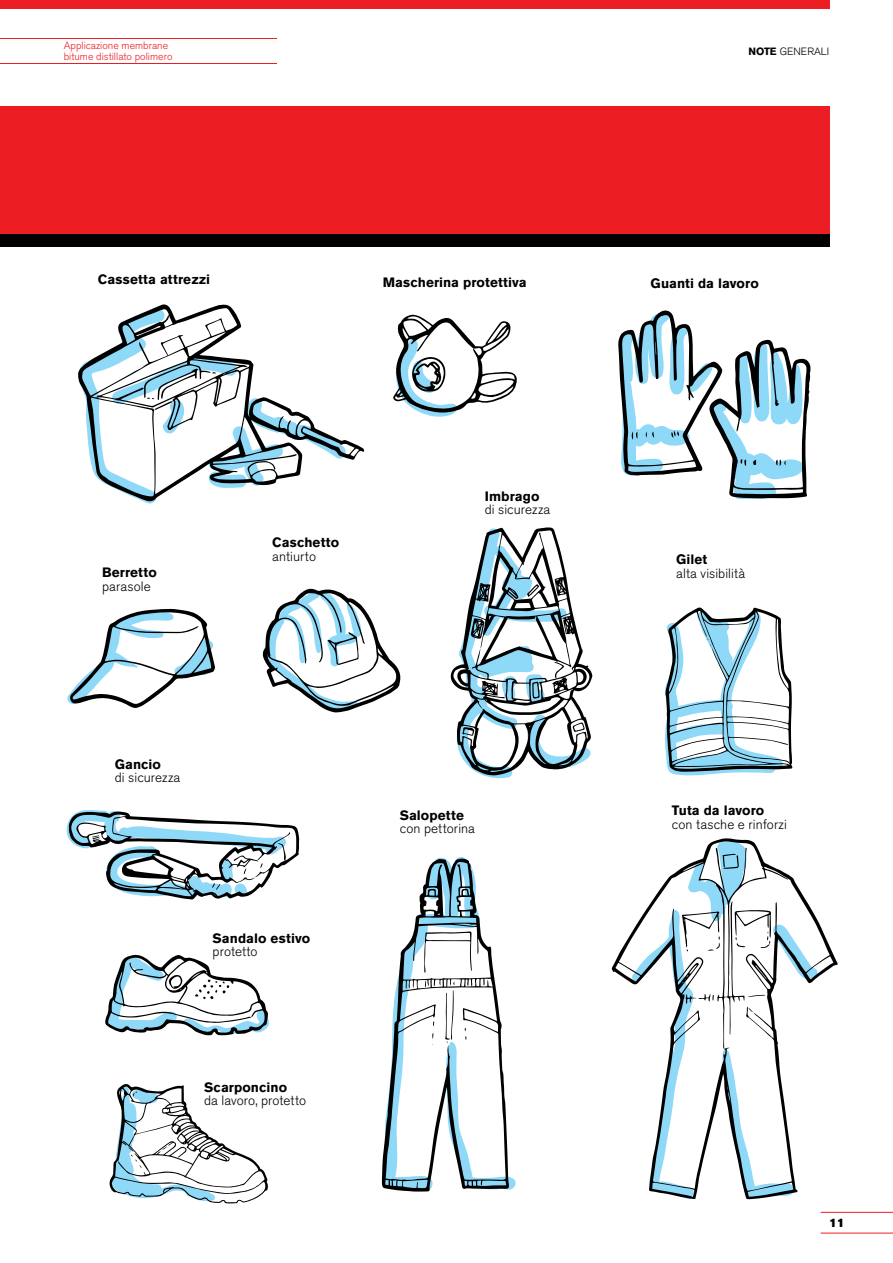
<style>
.page{position:relative;width:893px;height:1263px;background:#fff}
.page>*{position:absolute;margin:0;border:0;box-sizing:border-box;transform-origin:0 0}
.t1{font:700 13.5px "Akzidenz Grotesk BQ";letter-spacing:.01em;color:#000}
.t2{font:300 13.5px "Akzidenz Grotesk BQ";letter-spacing:.01em;color:#000}
.t3{font:12px "Akzidenz Grotesk BQ Super";color:#000}
.t4{font:300 10.5px/10.5px "Akzidenz Grotesk BQ";color:#ed1d24}
.t5{font:300 10.5px "Akzidenz Grotesk BQ";color:#000}
.s1{font-weight:700}
</style>
<div class="page">
<hr style="left:0;top:38px;width:276px;height:1px;background:#ed1d24">
<hr style="left:0;top:63px;width:276px;height:1px;background:#ed1d24">
<hr style="left:821px;top:1233px;width:72px;height:1px;background:#ed1d24">
<hr style="left:821px;top:1212px;width:72px;height:1px;background:#ed1d24">
<div style="left:0;top:0;width:829px;height:9px;background:#ed1d24"></div>
<div style="left:0;top:106px;width:829px;height:128px;background:#ed1d24"></div>
<div style="left:0;top:234px;width:829px;height:13px;background:#000"></div>
<svg style="left:382px;top:857px;width:134px;height:335px"></svg>
<svg style="left:611px;top:838px;width:227px;height:144px"></svg>
<svg style="left:630px;top:840px;width:188px;height:359px"></svg>
<svg style="left:664px;top:607px;width:128px;height:169px"></svg>
<svg style="left:451px;top:527px;width:141px;height:251px"></svg>
<svg style="left:67px;top:609px;width:148px;height:99px"></svg>
<svg style="left:262px;top:588px;width:139px;height:124px"></svg>
<svg style="left:618px;top:310px;width:193px;height:189px"></svg>
<svg style="left:393px;top:315px;width:124px;height:102px"></svg>
<svg style="left:105px;top:955px;width:164px;height:80px"></svg>
<svg style="left:110px;top:1084px;width:158px;height:119px"></svg>
<svg style="left:78px;top:307px;width:272px;height:196px"></svg>
<svg style="left:67px;top:810px;width:232px;height:89px"></svg>
<p class="t4" style="left:64px;top:41px;width:110px">Applicazione membrane bitume distillato polimero</p>
<p class="t5" style="left:748px;top:46px;width:82px"><span class="s1">NOTE</span> GENERALI</p>
<p class="t1" style="left:98px;top:271px;width:114px">Cassetta attrezzi</p>
<p class="t1" style="left:383px;top:274px;width:146px">Mascherina protettiva</p>
<p class="t1" style="left:651px;top:276px;width:110px">Guanti da lavoro</p>
<p class="t1" style="left:102px;top:565px;width:56px">Berretto</p>
<p class="t2" style="left:102px;top:578px;width:50px">parasole</p>
<p class="t1" style="left:272px;top:535px;width:69px">Caschetto</p>
<p class="t2" style="left:272px;top:549px;width:45px">antiurto</p>
<p class="t1" style="left:485px;top:488px;width:56px">Imbrago</p>
<p class="t2" style="left:485px;top:502px;width:67px">di sicurezza</p>
<p class="t1" style="left:115px;top:756px;width:48px">Gancio</p>
<p class="t2" style="left:115px;top:770px;width:67px">di sicurezza</p>
<p class="t1" style="left:213px;top:930px;width:99px">Sandalo estivo</p>
<p class="t2" style="left:213px;top:944px;width:47px">protetto</p>
<p class="t1" style="left:204px;top:1079px;width:85px">Scarponcino</p>
<p class="t2" style="left:204px;top:1093px;width:104px">da lavoro, protetto</p>
<p class="t1" style="left:400px;top:807px;width:66px">Salopette</p>
<p class="t2" style="left:400px;top:821px;width:77px">con pettorina</p>
<p class="t1" style="left:676px;top:552px;width:33px">Gilet</p>
<p class="t2" style="left:676px;top:566px;width:70px">alta visibilità</p>
<p class="t1" style="left:672px;top:803px;width:94px">Tuta da lavoro</p>
<p class="t2" style="left:672px;top:817px;width:117px">con tasche e rinforzi</p>
<p class="t3" style="left:829px;top:1216px;width:17px">11</p>
</div>
